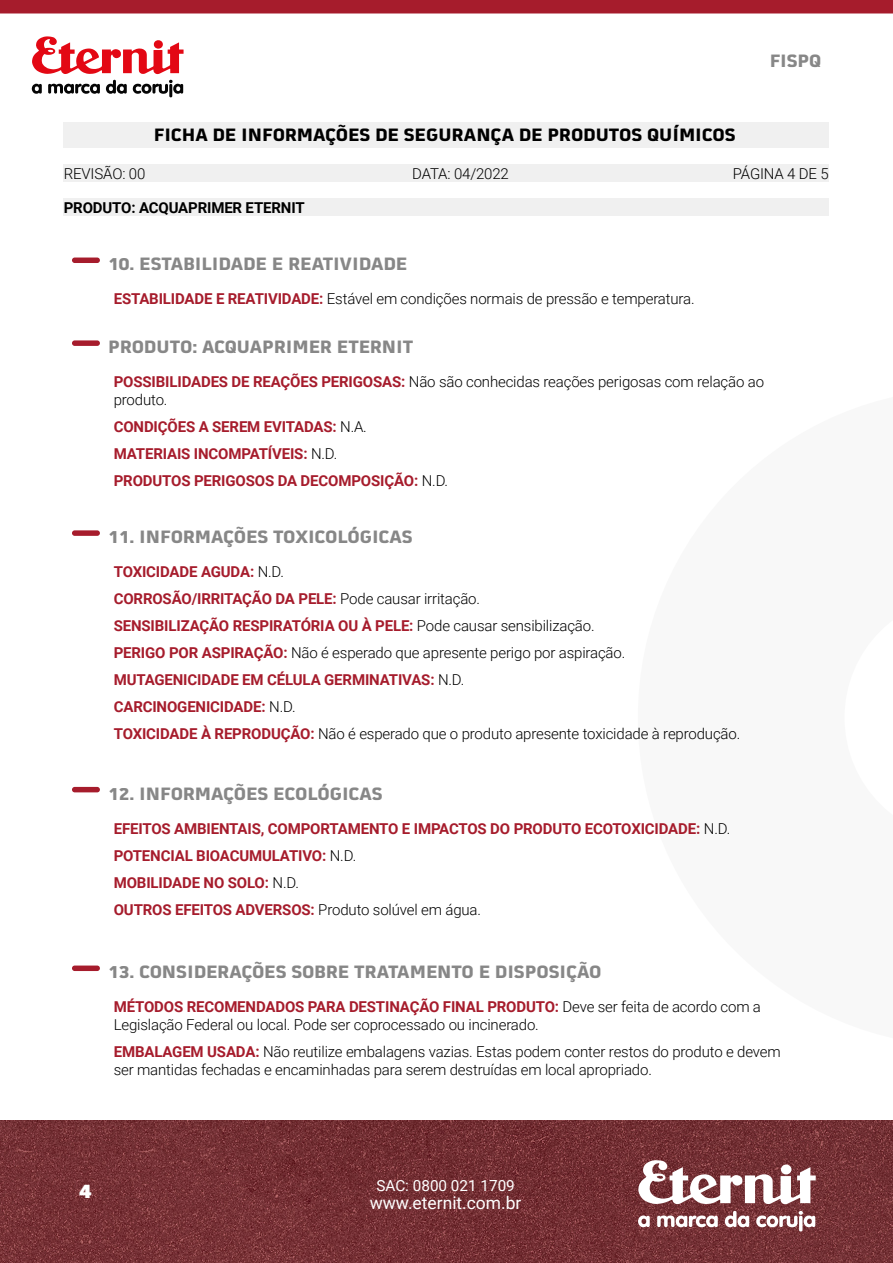
<style>
.page{position:relative;width:893px;height:1263px;background:#fff}
.page>*{position:absolute;margin:0;border:0;box-sizing:border-box;transform-origin:0 0}
.t1{font:900 19.5px "Martian B Thai";color:#fff}
.t2{font:700 17.55px "Martian B Thai";letter-spacing:-.005em;color:#878787}
.t3{font:700 17.55px "Martian B Thai";color:#000}
.t4{font:17.4px "Roboto";color:#fff}
.t5{font:15.3px "Roboto";color:#fff}
.t6{font:700 15px/27px "Roboto";letter-spacing:-.01em;color:#a61c2c}
.t7{font:300 15px/18px "Roboto";letter-spacing:-.01em;color:#000}
.t8{font:700 15px "Roboto";letter-spacing:-.01em;color:#000}
.s1{font-weight:700;color:#a61c2c}
.s2{font-weight:300;color:#000}
</style>
<div class="page">
<img style="left:0;top:1120px;width:892px;height:143px">
<svg style="left:638px;top:1159px;width:178px;height:45px"></svg>
<svg style="left:638px;top:1215px;width:12px;height:12px"></svg>
<svg style="left:657px;top:1215px;width:61px;height:12px"></svg>
<svg style="left:725px;top:1211px;width:24px;height:16px"></svg>
<svg style="left:756px;top:1211px;width:59px;height:20px"></svg>
<div style="left:64px;top:122px;width:765px;height:25px;background:#f0f0f0"></div>
<div style="left:64px;top:164px;width:765px;height:18px;background:#f0f0f0"></div>
<div style="left:64px;top:198px;width:765px;height:18px;background:#f0f0f0"></div>
<svg style="left:0;top:0;width:893px;height:14px"></svg>
<div style="left:72px;top:257px;width:28px;height:6px;background:#a61c2c;border-radius:3px"></div>
<div style="left:72px;top:340px;width:28px;height:6px;background:#a61c2c;border-radius:3px"></div>
<div style="left:72px;top:787px;width:28px;height:5px;background:#a61c2c;border-radius:3px"></div>
<div style="left:72px;top:965px;width:28px;height:6px;background:#a61c2c;border-radius:3px"></div>
<div style="left:72px;top:530px;width:28px;height:6px;background:#a61c2c;border-radius:3px"></div>
<svg style="left:106px;top:80px;width:21px;height:14px"></svg>
<svg style="left:32px;top:84px;width:10px;height:10px"></svg>
<svg style="left:32px;top:36px;width:152px;height:38px"></svg>
<svg style="left:48px;top:84px;width:52px;height:10px"></svg>
<svg style="left:133px;top:80px;width:50px;height:17px"></svg>
<p class="t3" style="left:154px;top:120px;width:583px">FICHA DE INFORMAÇÕES DE SEGURANÇA DE PRODUTOS QUÍMICOS</p>
<p class="t2" style="left:770px;top:46px;width:53px">FISPQ</p>
<p class="t7" style="left:64px;top:164px;width:83px">REVISÃO: 00</p>
<p class="t7" style="left:412px;top:164px;width:98px">DATA: 04/2022</p>
<p class="t7" style="left:733px;top:164px;width:98px">PÁGINA 4 DE 5</p>
<p class="t8" style="left:64px;top:197px;width:242px">PRODUTO: ACQUAPRIMER ETERNIT</p>
<p class="t2" style="left:108px;top:249px;width:301px">10. ESTABILIDADE E REATIVIDADE</p>
<p class="t7" style="left:114px;top:289px;width:582px"><span class="s1">ESTABILIDADE E REATIVIDADE:</span> Estável em condições normais de pressão e temperatura.</p>
<p class="t2" style="left:108px;top:332px;width:307px">PRODUTO: ACQUAPRIMER ETERNIT</p>
<p class="t7" style="left:114px;top:372px;width:652px"><span class="s1">POSSIBILIDADES DE REAÇÕES PERIGOSAS:</span> Não são conhecidas reações perigosas com relação ao produto.</p>
<p class="t6" style="left:114px;top:413px;width:336px">CONDIÇÕES A SEREM EVITADAS: <span class="s2">N.A.<br></span>MATERIAIS INCOMPATÍVEIS: <span class="s2">N.D.<br></span>PRODUTOS PERIGOSOS DA DECOMPOSIÇÃO: <span class="s2">N.D.</span></p>
<p class="t2" style="left:108px;top:522px;width:306px">11. INFORMAÇÕES TOXICOLÓGICAS</p>
<p class="t6" style="left:114px;top:558px;width:628px">TOXICIDADE AGUDA: <span class="s2">N.D.<br></span>CORROSÃO/IRRITAÇÃO DA PELE: <span class="s2">Pode causar irritação.<br></span>SENSIBILIZAÇÃO RESPIRATÓRIA OU À PELE: <span class="s2">Pode causar sensibilização.<br></span>PERIGO POR ASPIRAÇÃO: <span class="s2">Não é esperado que apresente perigo por aspiração.<br></span>MUTAGENICIDADE EM CÉLULA GERMINATIVAS: <span class="s2">N.D.<br></span>CARCINOGENICIDADE: <span class="s2">N.D.<br></span>TOXICIDADE À REPRODUÇÃO: <span class="s2">Não é esperado que o produto apresente toxicidade à reprodução.</span></p>
<p class="t2" style="left:108px;top:778px;width:276px">12. INFORMAÇÕES ECOLÓGICAS</p>
<p class="t6" style="left:114px;top:814px;width:618px">EFEITOS AMBIENTAIS, COMPORTAMENTO E IMPACTOS DO PRODUTO ECOTOXICIDADE: <span class="s2">N.D.<br></span>POTENCIAL BIOACUMULATIVO: <span class="s2">N.D.<br></span>MOBILIDADE NO SOLO: <span class="s2">N.D.<br></span>OUTROS EFEITOS ADVERSOS: <span class="s2">Produto solúvel em água.</span></p>
<p class="t2" style="left:108px;top:957px;width:495px">13. CONSIDERAÇÕES SOBRE TRATAMENTO E DISPOSIÇÃO</p>
<p class="t7" style="left:114px;top:997px;width:649px"><span class="s1">MÉTODOS RECOMENDADOS PARA DESTINAÇÃO FINAL PRODUTO:</span> Deve ser feita de acordo com a<br>Legislação Federal ou local. Pode ser coprocessado ou incinerado.</p>
<p class="t7" style="left:114px;top:1042px;width:668px"><span class="s1">EMBALAGEM USADA:</span> Não reutilize embalagens vazias. Estas podem conter restos do produto e devem ser mantidas fechadas e encaminhadas para serem destruídas em local apropriado.</p>
<h1 class="t1" style="left:79px;top:1174px;width:14px">4</h1>
<p class="t5" style="left:376px;top:1175px;width:140px">SAC: 0800 021 1709</p>
<p class="t4" style="left:370px;top:1191px;width:153px">www.eternit.com.br</p>
</div>
